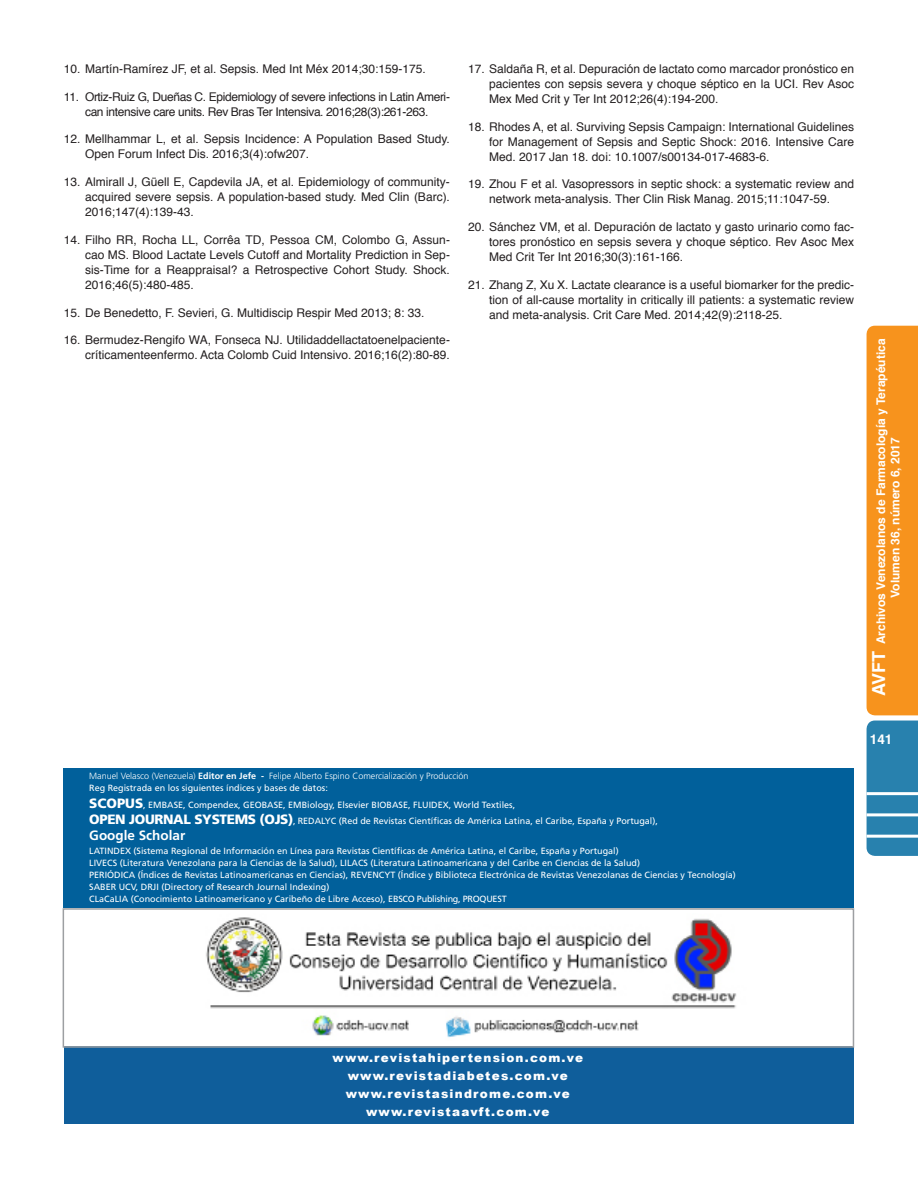
<style>
.page{position:relative;width:918px;height:1188px;background:#fff}
.page>*{position:absolute;margin:0;border:0;box-sizing:border-box;transform-origin:0 0}
.t1{font:700 13.5px "Frutiger";color:#fff}
.t2{font:700 13.5px "Helvetica";color:#fff}
.Bibliography{font:12px/15px "Helvetica";color:#231f20;text-align:justify}
.Bibliography-2{font:12px/15px "Helvetica";letter-spacing:-.03em;color:#231f20;text-align:center}
.t3{font:900 12px "Arial";letter-spacing:.1em;color:#fff}
.t4{font:700 12px/14.4px "Helvetica";color:#fff;text-align:center}
.t5{font:9px "Frutiger";color:#fff}
.t6{font:300 9px "Frutiger";color:#fff}
.s1{font-weight:700}
.s2{font-weight:900;font-size:13.5px}
.s3{font-size:18px}
</style>
<div class="page">
<div style="left:867px;top:721px;width:51px;height:135px;background:#2881ae"></div>
<div style="left:867px;top:326px;width:51px;height:389px;background:#f7931d"></div>
<hr style="left:867px;top:835px;width:51px;height:3px;background:#fff">
<hr style="left:867px;top:813px;width:51px;height:3px;background:#fff">
<hr style="left:867px;top:792px;width:51px;height:3px;background:#fff">
<div style="left:64px;top:1047px;width:790px;height:77px;background:#0f5e9b"></div>
<img style="left:206px;top:917px;width:531px;height:121px">
<div style="left:63px;top:908px;width:791px;height:140px;border:2px solid #9d9fa2"></div>
<div style="left:63px;top:769px;width:791px;height:139px;background:#01609b"></div>
<p class="Bibliography" style="left:64px;top:61px;width:364px">10. Martín-Ramírez JF, et al. Sepsis. Med Int Méx 2014;30:159-175.</p>
<p class="Bibliography-2" style="left:64px;top:89px;width:388px">11. Ortiz-Ruiz G, Dueñas C. Epidemiology of severe infections in Latin Ameri&shy;can intensive care units. Rev Bras Ter Intensiva. 2016;28(3):261-263.</p>
<p class="Bibliography" style="left:85px;top:132px;width:366px;text-indent:-21px">12. Mellhammar L, et al. Sepsis Incidence: A Population Based Study.<br>Open Forum Infect Dis. 2016;3(4):ofw207.</p>
<p class="Bibliography" style="left:85px;top:175px;width:366px;text-indent:-21px">13. Almirall J, Güell E, Capdevila JA, et al. Epidemiology of community&shy;acquired severe sepsis. A population-based study. Med Clin (Barc).<br>2016;147(4):139-43.</p>
<p class="Bibliography" style="left:85px;top:232px;width:366px;text-indent:-21px">14. Filho RR, Rocha LL, Corrêa TD, Pessoa CM, Colombo G, Assun&shy;cao MS. Blood Lactate Levels Cutoff and Mortality Prediction in Sep&shy;sis-Time for a Reappraisal? a Retrospective Cohort Study. Shock.<br>2016;46(5):480-485.</p>
<p class="Bibliography" style="left:64px;top:305px;width:362px">15. De Benedetto, F. Sevieri, G. Multidiscip Respir Med 2013; 8: 33.</p>
<p class="Bibliography" style="left:64px;top:333px;width:388px;text-align:right">16. Bermudez-Rengifo WA, Fonseca NJ. Utilidaddellactatoenelpaciente&shy;críticamenteenfermo. Acta Colomb Cuid Intensivo. 2016;16(2):80-89.</p>
<p class="Bibliography" style="left:489px;top:61px;width:366px;text-indent:-21px">17. Saldaña R, et al. Depuración de lactato como marcador pronóstico en pacientes con sepsis severa y choque séptico en la UCI. Rev Asoc Mex Med Crit y Ter Int 2012;26(4):194-200.</p>
<p class="Bibliography" style="left:489px;top:119px;width:366px;text-indent:-21px">18. Rhodes A, et al. Surviving Sepsis Campaign: International Guidelines for Management of Sepsis and Septic Shock: 2016. Intensive Care Med. 2017 Jan 18. doi: 10.1007/s00134-017-4683-6.</p>
<p class="Bibliography" style="left:468px;top:177px;width:388px;text-align:center">19. Zhou F et al. Vasopressors in septic shock: a systematic review and network meta-analysis. Ther Clin Risk Manag. 2015;11:1047-59.</p>
<p class="Bibliography" style="left:489px;top:220px;width:366px;text-indent:-21px">20. Sánchez VM, et al. Depuración de lactato y gasto urinario como fac&shy;tores pronóstico en sepsis severa y choque séptico. Rev Asoc Mex Med Crit Ter Int 2016;30(3):161-166.</p>
<p class="Bibliography" style="left:489px;top:277px;width:366px;text-indent:-21px">21. Zhang Z, Xu X. Lactate clearance is a useful biomarker for the predic&shy;tion of all-cause mortality in critically ill patients: a systematic review and meta-analysis. Crit Care Med. 2014;42(9):2118-25.</p>
<p class="t6" style="left:89px;top:771px;width:381px">Manuel Velasco (Venezuela) <span class="s1">Editor en Jefe -</span> Felipe Alberto Espino Comercialización y Producción</p>
<p class="t5" style="left:89px;top:783px;width:240px">Reg Registrada en los siguientes índices y bases de datos:</p>
<p class="t5" style="left:89px;top:799px;width:427px"><span class="s2">SCOPUS</span>, EMBASE, Compendex, GEOBASE, EMBiology, Elsevier BIOBASE, FLUIDEX, World Textiles,</p>
<p class="t5" style="left:89px;top:816px;width:570px"><span class="s2">OPEN JOURNAL SYSTEMS (OJS)</span>, REDALYC (Red de Revistas Científicas de América Latina, el Caribe, España y Portugal),</p>
<p class="t1" style="left:89px;top:827px;width:98px">Google Scholar</p>
<p class="t5" style="left:89px;top:845px;width:531px">LATINDEX (Sistema Regional de Información en Línea para Revistas Científicas de América Latina, el Caribe, España y Portugal)</p>
<p class="t5" style="left:89px;top:857px;width:552px">LIVECS (Literatura Venezolana para la Ciencias de la Salud), LILACS (Literatura Latinoamericana y del Caribe en Ciencias de la Salud)</p>
<p class="t5" style="left:89px;top:869px;width:648px">PERIÓDICA (Índices de Revistas Latinoamericanas en Ciencias), REVENCYT (Índice y Biblioteca Electrónica de Revistas Venezolanas de Ciencias y Tecnología)</p>
<p class="t5" style="left:89px;top:881px;width:242px">SABER UCV, DRJI (Directory of Research Journal Indexing)</p>
<p class="t5" style="left:89px;top:893px;width:419px">CLaCaLIA (Conocimiento Latinoamericano y Caribeño de Libre Acceso), EBSCO Publishing, PROQUEST</p>
<p class="t4" style="left:874px;top:696px;width:359px;rotate:-90deg"><span class="s3">AVFT</span> Archivos Venezolanos de Farmacología y Terapéutica<br>Volumen 36, número 6, 2017</p>
<p class="t2" style="left:870px;top:729px;width:24px">141</p>
<p class="t3" style="left:332px;top:1049px;width:252px">www.revistahipertension.com.ve</p>
<p class="t3" style="left:348px;top:1067px;width:221px">www.revistadiabetes.com.ve</p>
<p class="t3" style="left:346px;top:1085px;width:226px">www.revistasindrome.com.ve</p>
<p class="t3" style="left:366px;top:1103px;width:185px">www.revistaavft.com.ve</p>
</div>
